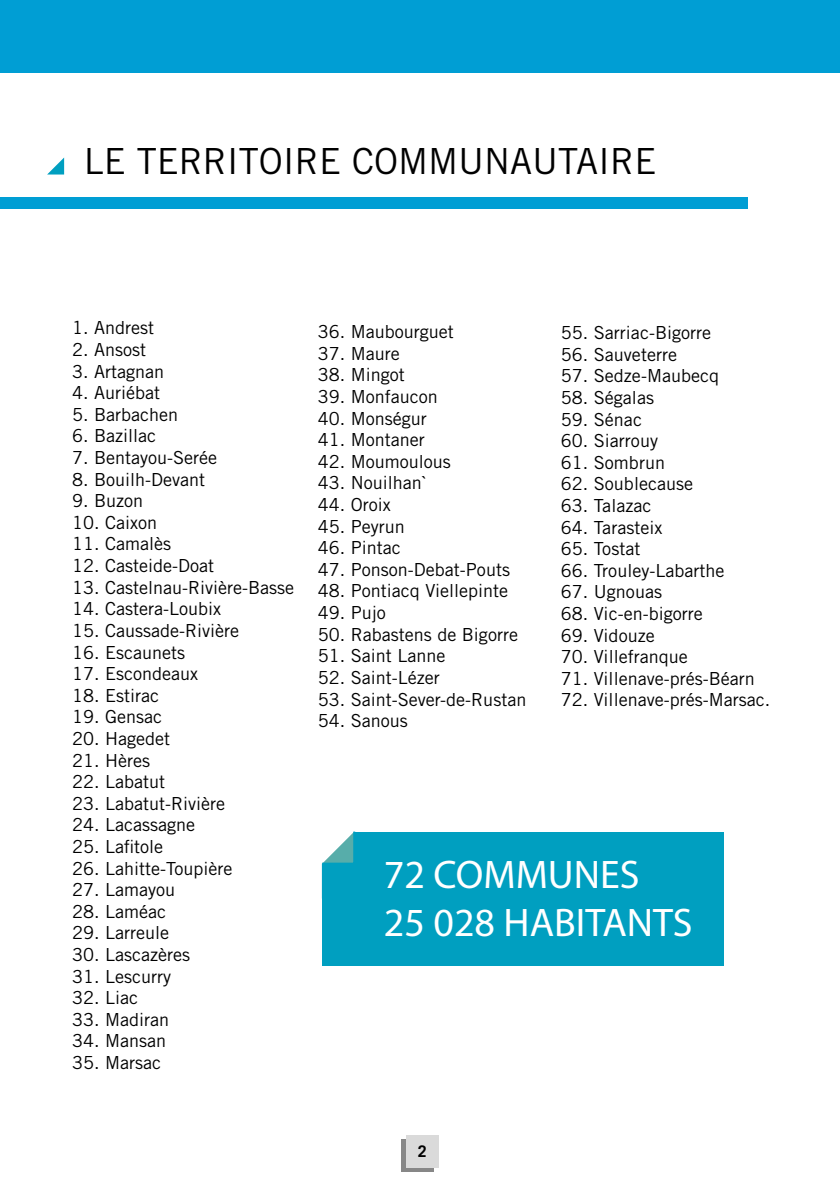
<style>
.page{position:relative;width:840px;height:1191px;background:#fff}
.page>*{position:absolute;margin:0;border:0;box-sizing:border-box;transform-origin:0 0}
.t1{font:40px/48px "Myriad Pro";color:#fff}
.t2{font:36px "Trade Gothic";color:#000}
.t3{font:18px "Trade Gothic";color:#000}
.t4{font:700 16px "Trade Gothic";color:#000}
</style>
<div class="page">
<div style="left:0;top:0;width:839px;height:72px;background:#009ed4"></div>
<svg style="left:47px;top:157px;width:17px;height:17px"></svg>
<div style="left:0;top:197px;width:746px;height:11px;background:#009ed4"></div>
<svg style="left:321px;top:831px;width:35px;height:34px"></svg>
<div style="left:322px;top:863px;width:32px;height:35px;background:#009fc0"></div>
<div style="left:353px;top:832px;width:370px;height:51px;background:#009fc0"></div>
<div style="left:321px;top:880px;width:402px;height:85px;background:#009fc0"></div>
<svg style="left:401px;top:1139px;width:33px;height:32px"></svg>
<div style="left:405px;top:1134px;width:33px;height:33px;background:#dadada"></div>
<h2 class="t2" style="left:84px;top:140px;width:574px">LE TERRITOIRE COMMUNAUTAIRE</h2>
<p class="t3" style="left:72px;top:317px;width:83px">1. Andrest</p>
<p class="t3" style="left:72px;top:339px;width:75px">2. Ansost</p>
<p class="t3" style="left:72px;top:360px;width:93px">3. Artagnan</p>
<p class="t3" style="left:72px;top:382px;width:89px">4. Auriébat</p>
<p class="t3" style="left:72px;top:403px;width:108px">5. Barbachen</p>
<p class="t3" style="left:72px;top:425px;width:85px">6. Bazillac</p>
<p class="t3" style="left:72px;top:447px;width:146px">7. Bentayou-Serée</p>
<p class="t3" style="left:72px;top:468px;width:135px">8. Bouilh-Devant</p>
<p class="t3" style="left:72px;top:490px;width:72px">9. Buzon</p>
<p class="t3" style="left:72px;top:511px;width:86px">10. Caixon</p>
<p class="t3" style="left:72px;top:533px;width:100px">11. Camalès</p>
<p class="t3" style="left:72px;top:555px;width:143px">12. Casteide-Doat</p>
<p class="t3" style="left:72px;top:576px;width:223px">13. Castelnau-Rivière-Basse</p>
<p class="t3" style="left:72px;top:598px;width:150px">14. Castera-Loubix</p>
<p class="t3" style="left:72px;top:619px;width:168px">15. Caussade-Rivière</p>
<p class="t3" style="left:72px;top:641px;width:114px">16. Escaunets</p>
<p class="t3" style="left:72px;top:663px;width:127px">17. Escondeaux</p>
<p class="t3" style="left:72px;top:684px;width:88px">18. Estirac</p>
<p class="t3" style="left:72px;top:706px;width:91px">19. Gensac</p>
<p class="t3" style="left:72px;top:727px;width:99px">20. Hagedet</p>
<p class="t3" style="left:72px;top:749px;width:79px">21. Hères</p>
<p class="t3" style="left:72px;top:771px;width:94px">22. Labatut</p>
<p class="t3" style="left:72px;top:792px;width:154px">23. Labatut-Rivière</p>
<p class="t3" style="left:72px;top:814px;width:124px">24. Lacassagne</p>
<p class="t3" style="left:72px;top:835px;width:92px">25. Lafitole</p>
<p class="t3" style="left:72px;top:857px;width:162px">26. Lahitte-Toupière</p>
<p class="t3" style="left:72px;top:879px;width:104px">27. Lamayou</p>
<p class="t3" style="left:72px;top:900px;width:95px">28. Laméac</p>
<p class="t3" style="left:72px;top:922px;width:98px">29. Larreule</p>
<p class="t3" style="left:72px;top:943px;width:119px">30. Lascazères</p>
<p class="t3" style="left:72px;top:965px;width:100px">31. Lescurry</p>
<p class="t3" style="left:72px;top:987px;width:67px">32. Liac</p>
<p class="t3" style="left:72px;top:1008px;width:98px">33. Madiran</p>
<p class="t3" style="left:72px;top:1030px;width:95px">34. Mansan</p>
<p class="t3" style="left:72px;top:1051px;width:90px">35. Marsac</p>
<p class="t3" style="left:317px;top:321px;width:137px">36. Maubourguet</p>
<p class="t3" style="left:317px;top:342px;width:83px">37. Maure</p>
<p class="t3" style="left:317px;top:364px;width:88px">38. Mingot</p>
<p class="t3" style="left:317px;top:386px;width:121px">39. Monfaucon</p>
<p class="t3" style="left:317px;top:407px;width:110px">40. Monségur</p>
<p class="t3" style="left:317px;top:429px;width:108px">41. Montaner</p>
<p class="t3" style="left:317px;top:450px;width:134px">42. Moumoulous</p>
<p class="t3" style="left:317px;top:472px;width:111px">43. Nouilhan`</p>
<p class="t3" style="left:317px;top:494px;width:74px">44. Oroix</p>
<p class="t3" style="left:317px;top:515px;width:88px">45. Peyrun</p>
<p class="t3" style="left:317px;top:537px;width:84px">46. Pintac</p>
<p class="t3" style="left:317px;top:558px;width:193px">47. Ponson-Debat-Pouts</p>
<p class="t3" style="left:317px;top:580px;width:192px">48. Pontiacq Viellepinte</p>
<p class="t3" style="left:317px;top:602px;width:69px">49. Pujo</p>
<p class="t3" style="left:317px;top:623px;width:201px">50. Rabastens de Bigorre</p>
<p class="t3" style="left:317px;top:645px;width:129px">51. Saint Lanne</p>
<p class="t3" style="left:317px;top:666px;width:123px">52. Saint-Lézer</p>
<p class="t3" style="left:317px;top:688px;width:210px">53. Saint-Sever-de-Rustan</p>
<p class="t3" style="left:317px;top:710px;width:91px">54. Sanous</p>
<p class="t3" style="left:560px;top:322px;width:151px">55. Sarriac-Bigorre</p>
<p class="t3" style="left:560px;top:343px;width:117px">56. Sauveterre</p>
<p class="t3" style="left:560px;top:365px;width:159px">57. Sedze-Maubecq</p>
<p class="t3" style="left:560px;top:387px;width:94px">58. Ségalas</p>
<p class="t3" style="left:560px;top:408px;width:82px">59. Sénac</p>
<p class="t3" style="left:560px;top:430px;width:98px">60. Siarrouy</p>
<p class="t3" style="left:560px;top:451px;width:105px">61. Sombrun</p>
<p class="t3" style="left:560px;top:473px;width:133px">62. Soublecause</p>
<p class="t3" style="left:560px;top:495px;width:92px">63. Talazac</p>
<p class="t3" style="left:560px;top:516px;width:103px">64. Tarasteix</p>
<p class="t3" style="left:560px;top:538px;width:81px">65. Tostat</p>
<p class="t3" style="left:560px;top:559px;width:165px">66. Trouley-Labarthe</p>
<p class="t3" style="left:560px;top:581px;width:102px">67. Ugnouas</p>
<p class="t3" style="left:560px;top:603px;width:143px">68. Vic-en-bigorre</p>
<p class="t3" style="left:560px;top:624px;width:95px">69. Vidouze</p>
<p class="t3" style="left:560px;top:646px;width:128px">70. Villefranque</p>
<p class="t3" style="left:560px;top:667px;width:195px">71. Villenave-prés-Béarn</p>
<p class="t3" style="left:560px;top:689px;width:211px">72. Villenave-prés-Marsac.</p>
<h1 class="t1" style="left:384px;top:850px;width:310px">72 COMMUNES<br>25 028 HABITANTS</h1>
<p class="t4" style="left:417px;top:1141px;width:10px">2</p>
</div>
